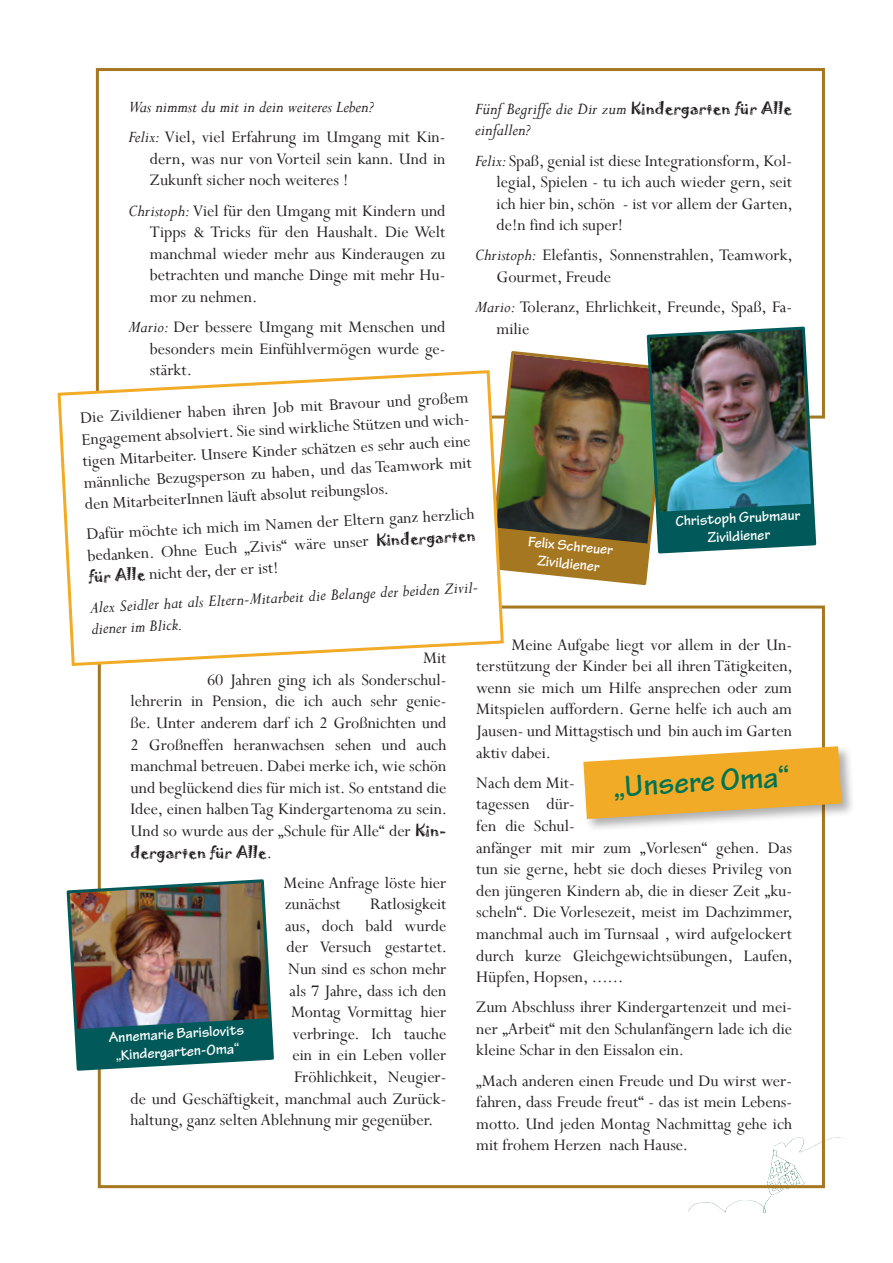
<style>
.page{position:relative;width:893px;height:1263px;background:#fff}
.page>*{position:absolute;margin:0;border:0;box-sizing:border-box;transform-origin:0 0}
.t1{font:700 31.5px "Tekton Pro";color:#027353}
.t2{font:18px/21.6px "Perpetua";color:#231f20;text-align:justify}
.t3{font:italic 18px/21.6px "Perpetua";color:#231f20}
.t4{font:700 15px/18px "Tekton Pro";color:#fff;text-align:center}
.t5{font:15px "Jokerman";color:#231f20}
.s1{font-style:normal}
.s2{font-style:italic}
.s3{font-family:"Jokerman";font-style:normal;font-size:15px}
.s4{font-family:"Jokerman";font-size:15px}
.s5{font-family:"Perpetua";font-size:18px}
</style>
<div class="page">
<img style="left:687px;top:1137px;width:158px;height:77px">
<div style="left:96px;top:68px;width:729px;height:350px;border:3px solid #a67721"></div>
<img style="left:66px;top:878px;width:208px;height:194px">
<img style="left:505px;top:326px;width:313px;height:260px">
<div style="left:581px;top:744px;width:274px;height:89px;background:#231f20;opacity:.36"></div>
<svg style="left:583px;top:746px;width:258px;height:73px;background:#efb851"></svg>
<svg style="left:57px;top:369px;width:448px;height:299px"></svg>
<p class="t3" style="left:129px;top:91px;width:318px;line-height:30.2px">Was nimmst du mit in dein weiteres Leben?<br>Felix: <span class="s1">Viel, viel Erfahrung im Umgang mit Kin-</span></p>
<p class="t2" style="left:150px;top:147px;width:297px">dern, was nur von Vorteil sein kann. Und in<br>Zukunft sicher noch weiteres !</p>
<p class="t2" style="left:150px;top:199px;width:297px;text-indent:-21px"><span class="s2">Christoph:</span> Viel für den Umgang mit Kindern und Tipps &amp; Tricks für den Haushalt. Die Welt manchmal wieder mehr aus Kinderaugen zu betrachten und manche Dinge mit mehr Hu&shy;mor zu nehmen.</p>
<p class="t2" style="left:150px;top:316px;width:297px;text-indent:-21px"><span class="s2">Mario:</span> Der bessere Umgang mit Menschen und besonders mein Einfühlvermögen wurde ge&shy;stärkt.</p>
<p class="t3" style="left:475px;top:97px;width:318px">Fünf Begriffe die Dir zum <span class="s3">Kindergarten für Alle </span>einfallen?</p>
<p class="t2" style="left:497px;top:149px;width:298px;text-indent:-21px"><span class="s2">Felix:</span> Spaß, genial ist diese Integrationsform, Kol&shy;legial, Spielen - tu ich auch wieder gern, seit ich hier bin, schön - ist vor allem der Garten, de!n find ich super!</p>
<p class="t2" style="left:497px;top:244px;width:298px;text-indent:-21px"><span class="s2">Christoph:</span> Elefantis, Sonnenstrahlen, Teamwork,<br>Gourmet, Freude</p>
<p class="t2" style="left:497px;top:296px;width:297px;text-indent:-21px"><span class="s2">Mario:</span> Toleranz, Ehrlichkeit, Freunde, Spaß, Fa&shy;milie</p>
<p class="t2" style="left:80px;top:407px;width:393px;text-align:left;rotate:-3deg">Die Zivildiener haben ihren Job mit Bravour und großem Engagement absolviert. Sie sind wirkliche Stützen und wich&shy;tigen Mitarbeiter. Unsere Kinder schätzen es sehr auch eine männliche Bezugsperson zu haben, und das Teamwork mit den MitarbeiterInnen läuft absolut reibungslos.</p>
<p class="t2" style="left:86px;top:523px;width:390px;rotate:-3deg">Dafür möchte ich mich im Namen der Eltern ganz herzlich bedanken. Ohne Euch „Zivis“ wäre unser <span class="s4">Kindergarten für Alle</span> nicht der, der er ist!</p>
<p class="t3" style="left:90px;top:596px;width:393px;rotate:-3deg">Alex Seidler hat als Eltern-Mitarbeit die Belange der beiden Zivil&shy;diener im Blick.</p>
<p class="t4" style="left:529px;top:532px;width:87px;rotate:6deg">Felix Schreuer<br>Zivildiener</p>
<p class="t4" style="left:675px;top:512px;width:126px;rotate:-3deg">Christoph Grubmaur<br>Zivildiener</p>
<p class="t2" style="left:131px;top:647px;width:318px;text-align:right">Mit<br>60 Jahren ging ich als Sonderschul-<br>lehrerin in Pension, die ich auch sehr genie&shy;ße. Unter anderem darf ich 2 Großnichten und 2 Großneffen heranwachsen sehen und auch manchmal betreuen. Dabei merke ich, wie schön und beglückend dies für mich ist. So entstand die Idee, einen halben Tag Kindergartenoma zu sein.<br>Und so wurde aus der „Schule für Alle“ der <span class="s4">Kin-</span></p>
<p class="t5" style="left:131px;top:841px;width:143px">dergarten für Alle<span class="s5">.</span></p>
<p class="t2" style="left:284px;top:871px;width:164px">Meine Anfrage löste hier zunächst</p>
<p class="t2" style="left:370px;top:893px;width:78px">Ratlosigkeit</p>
<p class="t2" style="left:285px;top:914px;width:163px">aus, doch bald wurde</p>
<p class="t2" style="left:287px;top:936px;width:162px">der Versuch gestartet.</p>
<p class="t2" style="left:288px;top:958px;width:160px">Nun sind es schon mehr</p>
<p class="t2" style="left:290px;top:979px;width:158px">als 7 Jahre, dass ich den</p>
<p class="t2" style="left:291px;top:1001px;width:157px">Montag Vormittag hier</p>
<p class="t2" style="left:293px;top:1022px;width:155px">verbringe. Ich tauche</p>
<p class="t2" style="left:293px;top:1044px;width:155px">ein in ein Leben voller</p>
<p class="t2" style="left:294px;top:1066px;width:154px">Fröhlichkeit, Neugier-</p>
<p class="t2" style="left:131px;top:1087px;width:317px">de und Geschäftigkeit, manchmal auch Zurück-</p>
<p class="t2" style="left:131px;top:1109px;width:304px">haltung, ganz selten Ablehnung mir gegenüber.</p>
<p class="t4" style="left:109px;top:1028px;width:137px;rotate:-3deg">Annemarie Barislovits „Kindergarten-Oma“</p>
<p class="t2" style="left:476px;top:633px;width:318px;text-indent:35px">Meine Aufgabe liegt vor allem in der Un&shy;terstützung der Kinder bei all ihren Tätigkeiten, wenn sie mich um Hilfe ansprechen oder zum Mitspielen auffordern. Gerne helfe ich auch am Jausen- und Mittagstisch und bin auch im Garten aktiv dabei.</p>
<p class="t2" style="left:476px;top:771px;width:318px;text-align:left">Nach dem Mit-<br>tagessen dür-<br>fen die Schul-<br>anfänger mit mir zum „Vorlesen“ gehen. Das tun sie gerne, hebt sie doch dieses Privileg von den jüngeren Kindern ab, die in dieser Zeit „ku&shy;scheln“. Die Vorlesezeit, meist im Dachzimmer, manchmal auch im Turnsaal , wird aufgelockert durch kurze Gleichgewichtsübungen, Laufen, Hüpfen, Hopsen, ......</p>
<p class="t2" style="left:476px;top:996px;width:317px">Zum Abschluss ihrer Kindergartenzeit und mei&shy;ner „Arbeit“ mit den Schulanfängern lade ich die kleine Schar in den Eissalon ein.</p>
<p class="t2" style="left:476px;top:1069px;width:317px">„Mach anderen einen Freude und Du wirst wer&shy;fahren, dass Freude freut“ - das ist mein Lebens&shy;motto. Und jeden Montag Nachmittag gehe ich mit frohem Herzen nach Hause.</p>
<h1 class="t1" style="left:613px;top:767px;width:178px;rotate:-3deg">„Unsere Oma“</h1>
</div>
